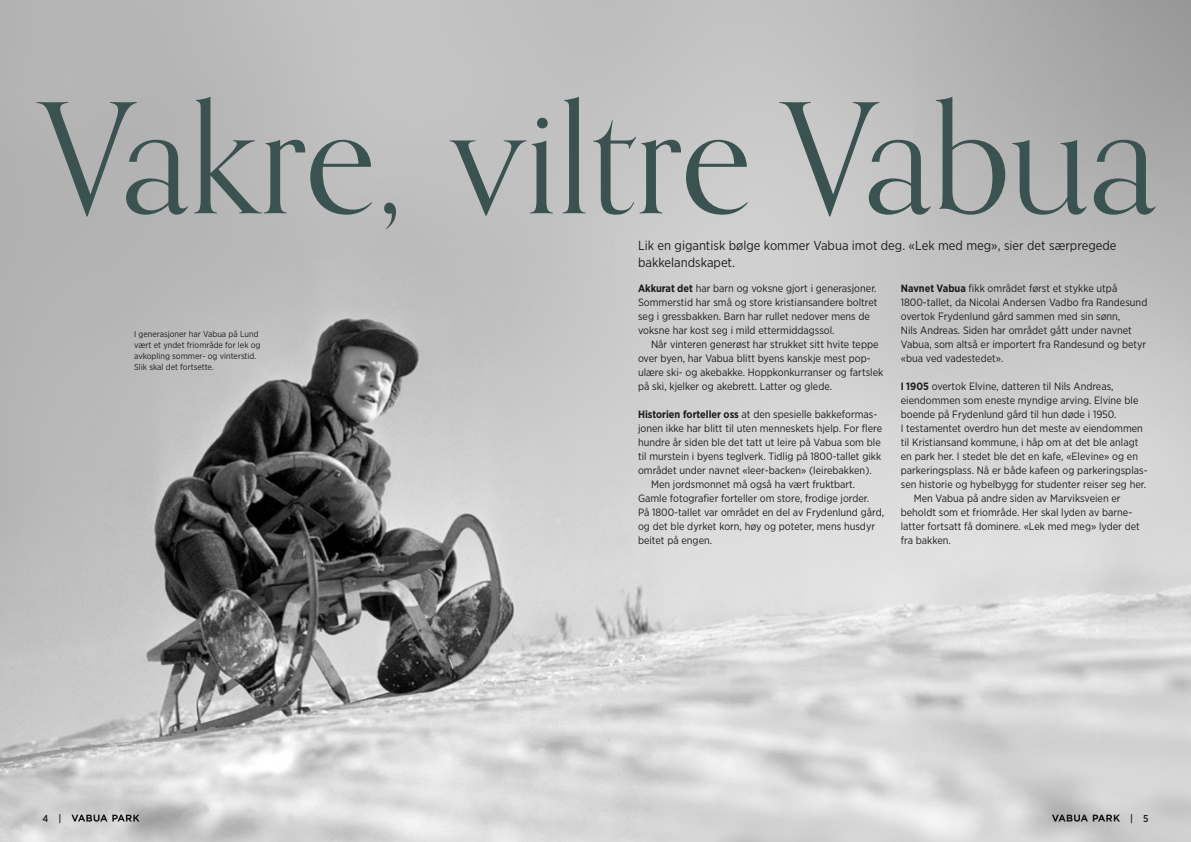
<style>
.page{position:relative;width:1191px;height:842px;background:#fff}
.page>*{position:absolute;margin:0;border:0;box-sizing:border-box;transform-origin:0 0}
.t1{font:152.8px "Orpheus Pro";color:#3a5350}
.t2{font:13px/17.6px "Gotham Narrow";color:#1d1d1b}
.t3{font:10.6px/14px "Gotham Narrow";color:#1d1d1b}
.t4{font:500 10px "Gotham Narrow";color:#1d1d1b}
.t5{font:8.6px/11px "Gotham Narrow";color:#1d1d1b}
.s1{font-weight:700}
</style>
<div class="page">
<img style="left:0;top:0;width:1191px;height:842px">
<svg style="left:71px;top:815px;width:69px;height:7px"></svg>
<svg style="left:1052px;top:815px;width:68px;height:7px"></svg>
<h1 class="t1" style="left:40px;top:66px;width:1119px">Vakre, viltre Vabua</h1>
<p class="t2" style="left:638px;top:236px;width:480px">Lik en gigantisk bølge kommer Vabua imot deg. «Lek med meg», sier det særpregede bakkelandskapet.</p>
<p class="t3" style="left:638px;top:281px;width:241px"><span class="s1">Akkurat det</span> har barn og voksne gjort i generasjoner.<br>Sommerstid har små og store kristiansandere boltret seg i gressbakken. Barn har rullet nedover mens de voksne har kost seg i mild ettermiddagssol.</p>
<p class="t3" style="left:638px;top:337px;width:247px;text-indent:13px">Når vinteren generøst har strukket sitt hvite teppe over byen, har Vabua blitt byens kanskje mest pop&shy;ulære ski- og akebakke. Hoppkonkurranser og fartslek på ski, kjelker og akebrett. Latter og glede.</p>
<p class="t3" style="left:638px;top:407px;width:241px"><span class="s1">Historien forteller oss</span> at den spesielle bakkeformas-</p>
<p class="t3" style="left:638px;top:421px;width:246px">jonen ikke har blitt til uten menneskets hjelp. For flere</p>
<p class="t3" style="left:638px;top:435px;width:244px">hundre år siden ble det tatt ut leire på Vabua som ble</p>
<p class="t3" style="left:638px;top:449px;width:245px">til murstein i byens teglverk. Tidlig på 1800-tallet gikk</p>
<p class="t3" style="left:638px;top:463px;width:235px">området under navnet «leer-backen» (leirebakken).</p>
<p class="t3" style="left:651px;top:477px;width:206px">Men jordsmonnet må også ha vært fruktbart.</p>
<p class="t3" style="left:638px;top:491px;width:233px">Gamle fotografier forteller om store, frodige jorder.</p>
<p class="t3" style="left:638px;top:505px;width:247px">På 1800-tallet var området en del av Frydenlund gård,</p>
<p class="t3" style="left:638px;top:519px;width:239px">og det ble dyrket korn, høy og poteter, mens husdyr</p>
<p class="t3" style="left:638px;top:533px;width:76px">beitet på engen.</p>
<p class="t3" style="left:900px;top:281px;width:248px"><span class="s1">Navnet Vabua</span> fikk området først et stykke utpå 1800-tallet, da Nicolai Andersen Vadbo fra Randesund overtok Frydenlund gård sammen med sin sønn,<br>Nils Andreas. Siden har området gått under navnet Vabua, som altså er importert fra Randesund og betyr «bua ved vadestedet».</p>
<p class="t3" style="left:900px;top:379px;width:214px"><span class="s1">I 1905</span> overtok Elvine, datteren til Nils Andreas,</p>
<p class="t3" style="left:900px;top:393px;width:239px">eiendommen som eneste myndige arving. Elvine ble</p>
<p class="t3" style="left:900px;top:407px;width:217px">boende på Frydenlund gård til hun døde i 1950.</p>
<p class="t3" style="left:900px;top:421px;width:244px">I testamentet overdro hun det meste av eiendommen</p>
<p class="t3" style="left:900px;top:435px;width:239px">til Kristiansand kommune, i håp om at det ble anlagt</p>
<p class="t3" style="left:900px;top:449px;width:239px">en park her. I stedet ble det en kafe, «Elevine» og en</p>
<p class="t3" style="left:900px;top:463px;width:248px">parkeringsplass. Nå er både kafeen og parkeringsplas-</p>
<p class="t3" style="left:900px;top:477px;width:247px">sen historie og hybelbygg for studenter reiser seg her.</p>
<p class="t3" style="left:913px;top:491px;width:208px">Men Vabua på andre siden av Marviksveien er</p>
<p class="t3" style="left:900px;top:505px;width:233px">beholdt som et friområde. Her skal lyden av barne-</p>
<p class="t3" style="left:900px;top:519px;width:240px">latter fortsatt få dominere. «Lek med meg» lyder det</p>
<p class="t3" style="left:900px;top:533px;width:52px">fra bakken.</p>
<p class="t5" style="left:134px;top:328px;width:128px">I generasjoner har Vabua på Lund vært et yndet friområde for lek og avkopling sommer- og vinterstid.<br>Slik skal det fortsette.</p>
<p class="t4" style="left:43px;top:812px;width:20px">4 |</p>
<p class="t4" style="left:1130px;top:812px;width:20px">| 5</p>
</div>
